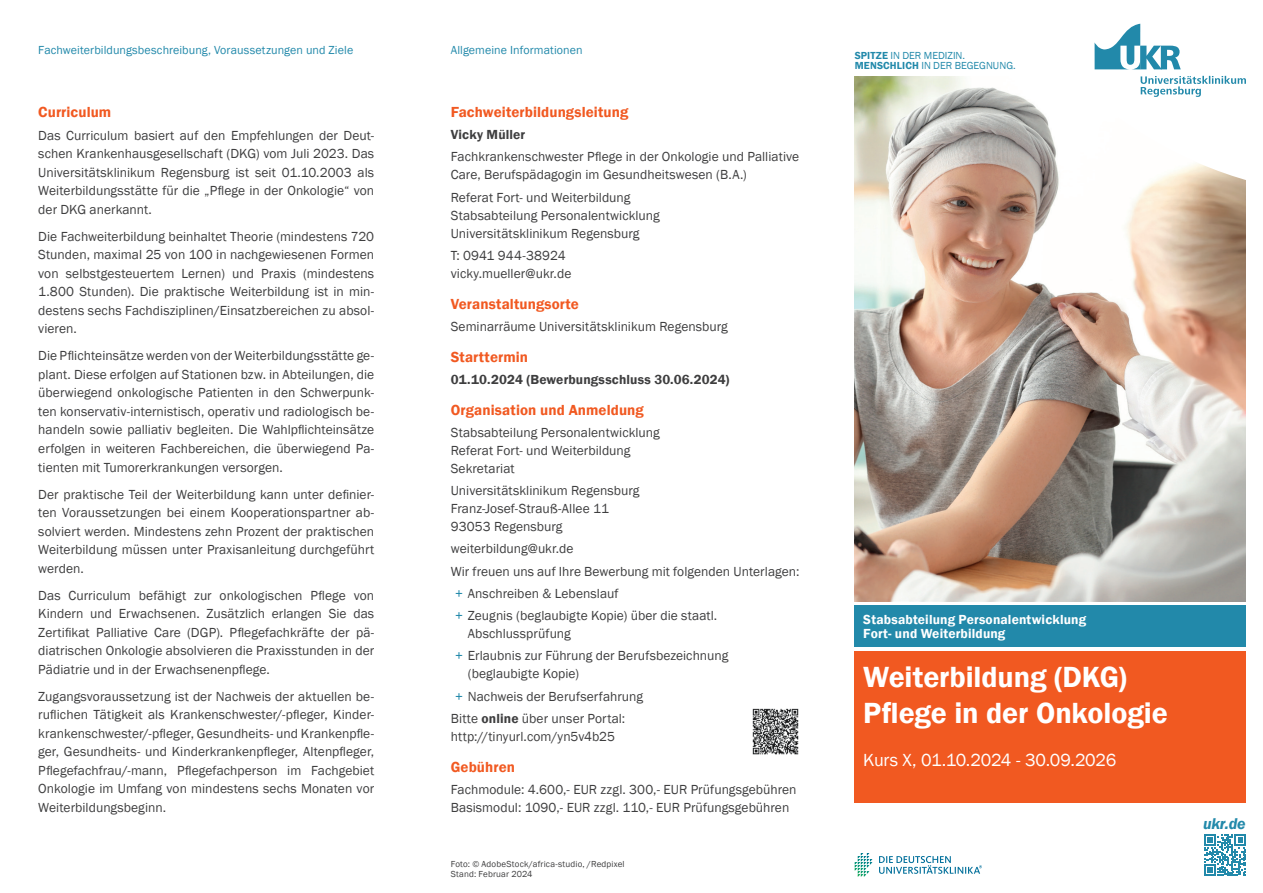
<style>
.page{position:relative;width:1263px;height:893px;background:#fff}
.page>*{position:absolute;margin:0;border:0;box-sizing:border-box;transform-origin:0 0}
.t1{font:600 30px/36px "Franklin Gothic";letter-spacing:-.005em;color:#fff}
.t2{font:18px "Franklin Gothic";letter-spacing:-.015em;color:#fff}
.t3{font:italic 600 16.05px "Franklin Gothic";color:#2289aa}
.t4{font:600 15px "Franklin Gothic";letter-spacing:.005em;color:#f15921}
.t5{font:13.5px/18.5px "Franklin Gothic";letter-spacing:.005em;color:#3e3e3f}
.t6{font:600 13.5px/13.5px "Franklin Gothic";letter-spacing:.01em;color:#fff}
.t7{font:600 13.5px "Franklin Gothic";letter-spacing:.01em;color:#3e3e3f}
.t8{font:12px "Franklin Gothic";letter-spacing:.005em;color:#2289aa}
.t9{font:10.5px/10.5px "Franklin Gothic";color:#2289aa}
.t10{font:9px/10.8px "Franklin Gothic";letter-spacing:.015em;color:#3e3e3f}
.s1{color:#2289aa}
.s2{font-weight:600}
</style>
<div class="page">
<img style="left:855px;top:77px;width:391px;height:524px">
<div style="left:855px;top:651px;width:391px;height:152px;background:#f15921"></div>
<div style="left:855px;top:606px;width:391px;height:41px;background:#2289aa"></div>
<svg style="left:1204px;top:834px;width:42px;height:42px"></svg>
<svg style="left:855px;top:853px;width:17px;height:24px"></svg>
<svg style="left:879px;top:856px;width:103px;height:18px"></svg>
<svg style="left:994px;top:23px;width:252px;height:160px"></svg>
<svg style="left:1140px;top:76px;width:106px;height:21px"></svg>
<svg style="left:1094px;top:24px;width:87px;height:45px"></svg>
<img style="left:752px;top:708px;width:47px;height:47px">
<p class="t8" style="left:38px;top:43px;width:316px">Fachweiterbildungsbeschreibung, Voraussetzungen und Ziele</p>
<p class="t4" style="left:38px;top:103px;width:75px">Curriculum</p>
<p class="t5" style="left:38px;top:126px;width:337px;text-align:justify">Das Curriculum basiert auf den Empfehlungen der Deut&shy;schen Krankenhausgesellschaft (DKG) vom Juli 2023. Das Universitätsklinikum Regensburg ist seit 01.10.2003 als Weiterbildungsstätte für die „Pflege in der Onkologie“ von der DKG anerkannt.</p>
<p class="t5" style="left:38px;top:227px;width:337px;text-align:justify">Die Fachweiterbildung beinhaltet Theorie (mindestens 720<br>Stunden, maximal 25 von 100 in nachgewiesenen Formen von selbstgesteuertem Lernen) und Praxis (mindestens 1.800 Stunden). Die praktische Weiterbildung ist in min&shy;destens sechs Fachdisziplinen/Einsatzbereichen zu absol&shy;vieren.</p>
<p class="t5" style="left:38px;top:347px;width:337px;text-align:justify">Die Pflichteinsätze werden von der Weiterbildungsstätte ge&shy;plant. Diese erfolgen auf Stationen bzw. in Abteilungen, die überwiegend onkologische Patienten in den Schwerpunk&shy;ten konservativ-internistisch, operativ und radiologisch be&shy;handeln sowie palliativ begleiten. Die Wahlpflichteinsätze erfolgen in weiteren Fachbereichen, die überwiegend Pa&shy;tienten mit Tumorerkrankungen versorgen.</p>
<p class="t5" style="left:38px;top:485px;width:337px;text-align:justify">Der praktische Teil der Weiterbildung kann unter definier&shy;ten Voraussetzungen bei einem Kooperationspartner ab&shy;solviert werden. Mindestens zehn Prozent der praktischen Weiterbildung müssen unter Praxisanleitung durchgeführt werden.</p>
<p class="t5" style="left:38px;top:586px;width:337px;text-align:justify">Das Curriculum befähigt zur onkologischen Pflege von Kindern und Erwachsenen. Zusätzlich erlangen Sie das Zertifikat Palliative Care (DGP). Pflegefachkräfte der pä&shy;diatrischen Onkologie absolvieren die Praxisstunden in der Pädiatrie und in der Erwachsenenpflege.</p>
<p class="t5" style="left:38px;top:687px;width:337px;text-align:justify">Zugangsvoraussetzung ist der Nachweis der aktuellen be&shy;ruflichen Tätigkeit als Krankenschwester/-pfleger, Kinder&shy;krankenschwester/-pfleger, Gesundheits- und Krankenpfle&shy;ger, Gesundheits- und Kinderkrankenpfleger, Altenpfleger, Pflegefachfrau/-mann, Pflegefachperson im Fachgebiet Onkologie im Umfang von mindestens sechs Monaten vor Weiterbildungsbeginn.</p>
<p class="t8" style="left:451px;top:43px;width:133px">Allgemeine Informationen</p>
<p class="t4" style="left:451px;top:103px;width:179px">Fachweiterbildungsleitung</p>
<p class="t7" style="left:451px;top:126px;width:76px">Vicky Müller</p>
<p class="t5" style="left:451px;top:148px;width:350px;line-height:18px">Fachkrankenschwester Pflege in der Onkologie und Palliative<br>Care, Berufspädagogin im Gesundheitswesen (B.A.)</p>
<p class="t5" style="left:451px;top:188px;width:211px;line-height:18px">Referat Fort- und Weiterbildung<br>Stabsabteilung Personalentwicklung<br>Universitätsklinikum Regensburg</p>
<p class="t5" style="left:451px;top:247px;width:122px;line-height:18px">T: 0941 944-38924 vicky.mueller@ukr.de</p>
<p class="t4" style="left:451px;top:294px;width:130px">Veranstaltungsorte</p>
<p class="t5" style="left:451px;top:317px;width:279px">Seminarräume Universitätsklinikum Regensburg</p>
<p class="t4" style="left:451px;top:347px;width:79px">Starttermin</p>
<p class="t7" style="left:451px;top:371px;width:280px">01.10.2024 (Bewerbungsschluss 30.06.2024)</p>
<p class="t4" style="left:451px;top:400px;width:195px">Organisation und Anmeldung</p>
<p class="t5" style="left:451px;top:424px;width:211px;line-height:18px">Stabsabteilung Personalentwicklung<br>Referat Fort- und Weiterbildung<br>Sekretariat</p>
<p class="t5" style="left:451px;top:482px;width:190px;line-height:18px">Universitätsklinikum Regensburg<br>Franz-Josef-Strauß-Allee 11<br>93053 Regensburg</p>
<p class="t5" style="left:451px;top:540px;width:124px">weiterbildung@ukr.de</p>
<p class="t5" style="left:451px;top:562px;width:350px">Wir freuen uns auf Ihre Bewerbung mit folgenden Unterlagen:</p>
<p class="t5" style="left:455px;top:584px;width:165px"><span class="s1">+</span> Anschreiben &amp; Lebenslauf</p>
<p class="t5" style="left:455px;top:607px;width:264px"><span class="s1">+</span> Zeugnis (beglaubigte Kopie) über die staatl.</p>
<p class="t5" style="left:455px;top:623px;width:275px;line-height:22.2px;text-indent:13px">Abschlussprüfung<br><span class="s1">+</span> Erlaubnis zur Führung der Berufsbezeichnung</p>
<p class="t5" style="left:468px;top:665px;width:113px">(beglaubigte Kopie)</p>
<p class="t5" style="left:455px;top:687px;width:190px"><span class="s1">+</span> Nachweis der Berufserfahrung</p>
<p class="t5" style="left:451px;top:709px;width:176px">Bitte <span class="s2">online</span> über unser Portal:</p>
<p class="t5" style="left:451px;top:727px;width:166px">http://tinyurl.com/yn5v4b25</p>
<p class="t4" style="left:451px;top:757px;width:66px">Gebühren</p>
<p class="t5" style="left:451px;top:781px;width:347px;line-height:18px">Fachmodule: 4.600,- EUR zzgl. 300,- EUR Prüfungsgebühren<br>Basismodul: 1090,- EUR zzgl. 110,- EUR Prüfungsgebühren</p>
<p class="t10" style="left:451px;top:858px;width:175px">Foto: © AdobeStock/africa-studio, /Redpixel<br>Stand: Februar 2024</p>
<p class="t9" style="left:855px;top:50px;width:163px"><span class="s2">SPITZE</span> IN DER MEDIZIN.<br><span class="s2">MENSCHLICH</span> IN DER BEGEGNUNG.</p>
<p class="t6" style="left:863px;top:613px;width:224px">Stabsabteilung Personalentwicklung<br>Fort- und Weiterbildung</p>
<h1 class="t1" style="left:863px;top:659px;width:306px">Weiterbildung (DKG)<br>Pflege in der Onkologie</h1>
<h2 class="t2" style="left:863px;top:749px;width:255px">Kurs X, 01.10.2024 - 30.09.2026</h2>
<p class="t3" style="left:1203px;top:813px;width:44px">ukr.de</p>
</div>
